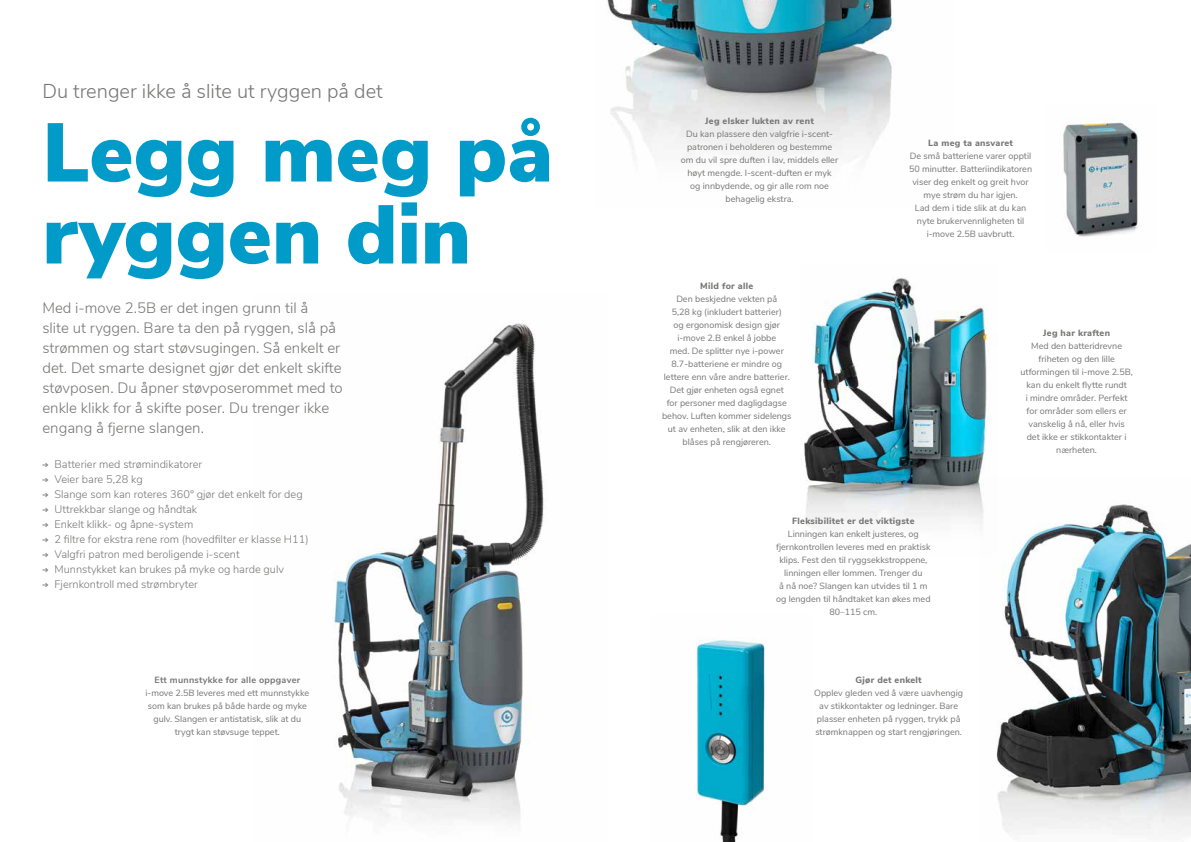
<style>
.page{position:relative;width:1191px;height:842px;background:#fff}
.page>*{position:absolute;margin:0;border:0;box-sizing:border-box;transform-origin:0 0}
.t1{font:900 82.8px/82px "Nunito Sans";color:#009bc9}
.t2{font:300 20px "Nunito Sans";color:#767675}
.t3{font:300 15px/20px "Nunito Sans";color:#767675}
.t4{font:300 11px "Nunito Sans";color:#767675}
.t5{font:9px/13px "Nunito Sans";color:#767675;text-align:center}
.t6{font:800 9px "Nunito Sans";letter-spacing:.03em;color:#767675}
.t7{font:700 9px "Nunito Sans";letter-spacing:.03em;color:#767675}
.s1{font-family:"Consolas";font-weight:400}
</style>
<div class="page">
<img style="left:607px;top:0;width:288px;height:158px">
<img style="left:1063px;top:118px;width:75px;height:119px">
<img style="left:696px;top:637px;width:69px;height:205px">
<img style="left:804px;top:278px;width:191px;height:249px">
<img style="left:334px;top:323px;width:210px;height:499px">
<img style="left:979px;top:477px;width:212px;height:356px">
<h2 class="t2" style="left:42px;top:77px;width:342px">Du trenger ikke å slite ut ryggen på det</h2>
<h1 class="t1" style="left:42px;top:109px;width:512px">Legg meg på ryggen din</h1>
<p class="t3" style="left:42px;top:297px;width:302px">Med i-move 2.5B er det ingen grunn til å<br>slite ut ryggen. Bare ta den på ryggen, slå på strømmen og start støvsugingen. Så enkelt er det. Det smarte designet gjør det enkelt skifte støvposen. Du åpner støvposerommet med to enkle klikk for å skifte poser. Du trenger ikke engang å fjerne slangen.</p>
<p class="t4" style="left:42px;top:456px;width:161px"><span class="s1">→</span> Batterier med strømindikatorer</p>
<p class="t4" style="left:42px;top:471px;width:102px"><span class="s1">→</span> Veier bare 5,28 kg</p>
<p class="t4" style="left:42px;top:486px;width:262px"><span class="s1">→</span> Slange som kan roteres 360° gjør det enkelt for deg</p>
<p class="t4" style="left:42px;top:501px;width:156px"><span class="s1">→</span> Uttrekkbar slange og håndtak</p>
<p class="t4" style="left:42px;top:516px;width:152px"><span class="s1">→</span> Enkelt klikk- og åpne-system</p>
<p class="t4" style="left:42px;top:531px;width:268px"><span class="s1">→</span> 2 filtre for ekstra rene rom (hovedfilter er klasse H11)</p>
<p class="t4" style="left:42px;top:546px;width:199px"><span class="s1">→</span> Valgfri patron med beroligende i-scent</p>
<p class="t4" style="left:42px;top:561px;width:243px"><span class="s1">→</span> Munnstykket kan brukes på myke og harde gulv</p>
<p class="t4" style="left:42px;top:576px;width:157px"><span class="s1">→</span> Fjernkontroll med strømbryter</p>
<p class="t7" style="left:154px;top:673px;width:147px">Ett munnstykke for alle oppgaver</p>
<p class="t5" style="left:145px;top:685px;width:165px">i-move 2.5B leveres med ett munnstykke som kan brukes på både harde og myke gulv. Slangen er antistatisk, slik at du trygt kan støvsuge teppet.</p>
<p class="t6" style="left:705px;top:114px;width:110px">Jeg elsker lukten av rent</p>
<p class="t5" style="left:681px;top:127px;width:159px">Du kan plassere den valgfrie i-scent&shy;patronen i beholderen og bestemme om du vil spre duften i lav, middels eller høyt mengde. I-scent-duften er myk<br>og innbydende, og gir alle rom noe behagelig ekstra.</p>
<p class="t6" style="left:928px;top:136px;width:86px">La meg ta ansvaret</p>
<p class="t5" style="left:909px;top:149px;width:125px">De små batteriene varer opptil<br>50 minutter. Batteriindikatoren viser deg enkelt og greit hvor mye strøm du har igjen.<br>Lad dem i tide slik at du kan nyte brukervennligheten til i-move 2.5B uavbrutt.</p>
<p class="t6" style="left:700px;top:279px;width:54px">Mild for alle</p>
<p class="t5" style="left:662px;top:292px;width:131px">Den beskjedne vekten på<br>5,28 kg (inkludert batterier)<br>og ergonomisk design gjør i-move 2.B enkel å jobbe<br>med. De splitter nye i-power<br>8.7-batteriene er mindre og lettere enn våre andre batterier.<br>Det gjør enheten også egnet<br>for personer med dagligdagse behov. Luften kommer sidelengs ut av enheten, slik at den ikke blåses på rengjøreren.</p>
<p class="t6" style="left:792px;top:514px;width:124px">Fleksibilitet er det viktigste</p>
<p class="t5" style="left:776px;top:527px;width:156px">Linningen kan enkelt justeres, og fjernkontrollen leveres med en praktisk klips. Fest den til ryggsekkstroppene, linningen eller lommen. Trenger du<br>å nå noe? Slangen kan utvides til 1 m og lengden til håndtaket kan økes med 80–115 cm.</p>
<p class="t6" style="left:855px;top:673px;width:68px">Gjør det enkelt</p>
<p class="t5" style="left:814px;top:685px;width:150px">Opplev gleden ved å være uavhengig av stikkontakter og ledninger. Bare plasser enheten på ryggen, trykk på strømknappen og start rengjøringen.</p>
<p class="t6" style="left:1043px;top:326px;width:68px">Jeg har kraften</p>
<p class="t5" style="left:1020px;top:338px;width:114px">Med den batteridrevne friheten og den lille utformingen til i-move 2.5B, kan du enkelt flytte rundt<br>i mindre områder. Perfekt for områder som ellers er vanskelig å nå, eller hvis<br>det ikke er stikkontakter i nærheten.</p>
</div>
